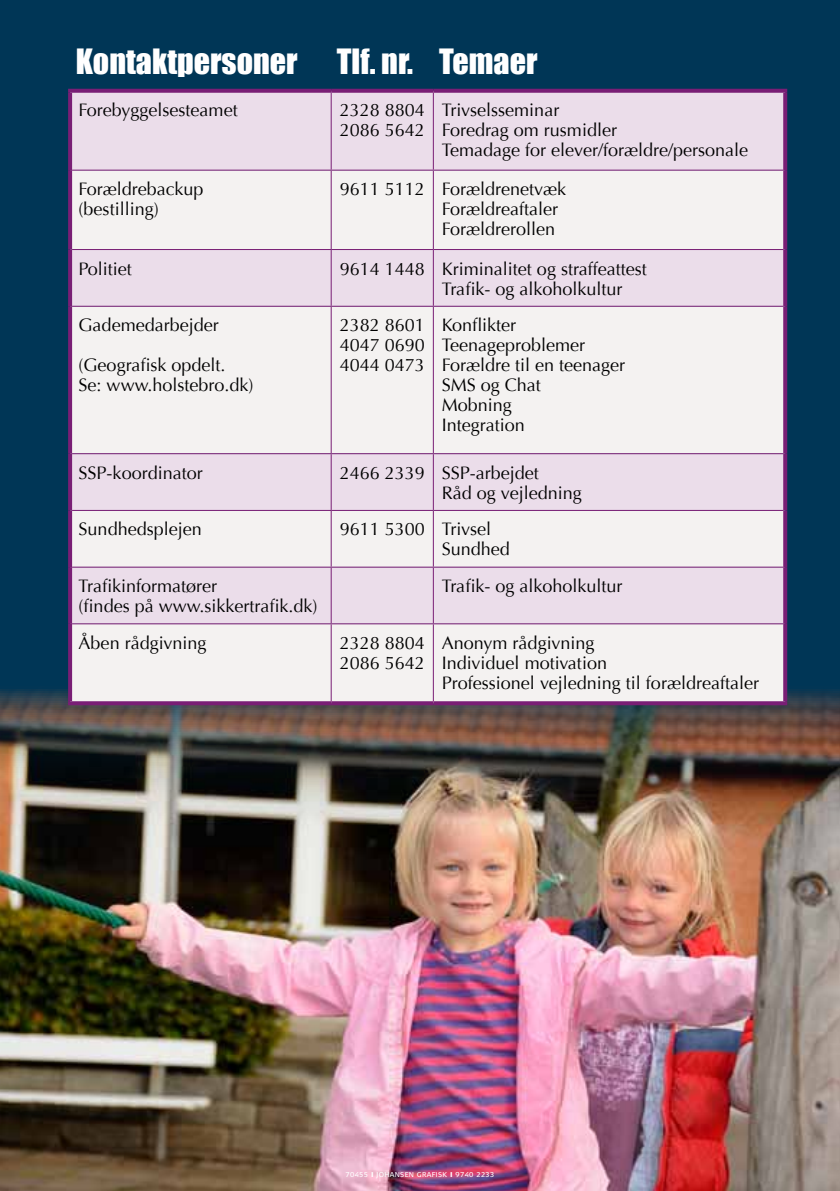
<style>
.page{position:relative;width:840px;height:1191px;background:#fff}
.page>*{position:absolute;margin:0;border:0;box-sizing:border-box;transform-origin:0 0}
.t1{font:32px "Impact";color:#fff}
.t2{font:18px/20px "Optima";color:#000}
.t3{font:7px "Signa Column";letter-spacing:.05em;color:#fff}
.s1{font-weight:900}
</style>
<div class="page">
<div style="left:0;top:0;width:839px;height:1191px;background:#003656"></div>
<img style="left:0;top:844px;width:839px;height:347px">
<img style="left:0;top:232px;width:839px;height:612px">
<div style="left:72px;top:93px;width:710px;height:77px;background:#ebddea"></div>
<svg style="left:72px;top:171px;width:710px;height:530px;background:#f0eaee"></svg>
<svg style="left:68px;top:93px;width:4px;height:77px"></svg>
<svg style="left:782px;top:93px;width:4px;height:77px"></svg>
<svg style="left:68px;top:170px;width:4px;height:79px"></svg>
<svg style="left:782px;top:170px;width:4px;height:79px"></svg>
<svg style="left:68px;top:249px;width:4px;height:57px"></svg>
<svg style="left:782px;top:249px;width:4px;height:57px"></svg>
<svg style="left:68px;top:306px;width:4px;height:148px"></svg>
<svg style="left:782px;top:306px;width:4px;height:148px"></svg>
<svg style="left:68px;top:454px;width:4px;height:56px"></svg>
<svg style="left:782px;top:454px;width:4px;height:56px"></svg>
<svg style="left:68px;top:510px;width:4px;height:57px"></svg>
<svg style="left:782px;top:510px;width:4px;height:57px"></svg>
<svg style="left:68px;top:567px;width:4px;height:57px"></svg>
<svg style="left:782px;top:567px;width:4px;height:57px"></svg>
<svg style="left:68px;top:624px;width:4px;height:77px"></svg>
<svg style="left:782px;top:624px;width:4px;height:77px"></svg>
<svg style="left:68px;top:701px;width:263px;height:4px"></svg>
<svg style="left:331px;top:701px;width:102px;height:4px"></svg>
<svg style="left:433px;top:701px;width:353px;height:4px"></svg>
<hr style="left:330px;top:93px;width:1px;height:77px;background:#791e75">
<hr style="left:432px;top:93px;width:1px;height:77px;background:#791e75">
<hr style="left:72px;top:170px;width:259px;height:1px;background:#791e75">
<hr style="left:331px;top:170px;width:102px;height:1px;background:#791e75">
<hr style="left:330px;top:171px;width:1px;height:78px;background:#791e75">
<hr style="left:433px;top:170px;width:349px;height:1px;background:#791e75">
<hr style="left:432px;top:171px;width:1px;height:78px;background:#791e75">
<hr style="left:72px;top:249px;width:259px;height:1px;background:#791e75">
<hr style="left:331px;top:249px;width:102px;height:1px;background:#791e75">
<hr style="left:330px;top:250px;width:1px;height:56px;background:#791e75">
<hr style="left:433px;top:249px;width:349px;height:1px;background:#791e75">
<hr style="left:432px;top:250px;width:1px;height:56px;background:#791e75">
<hr style="left:72px;top:306px;width:259px;height:1px;background:#791e75">
<hr style="left:331px;top:306px;width:102px;height:1px;background:#791e75">
<hr style="left:330px;top:307px;width:1px;height:146px;background:#791e75">
<hr style="left:433px;top:306px;width:349px;height:1px;background:#791e75">
<hr style="left:432px;top:307px;width:1px;height:146px;background:#791e75">
<hr style="left:72px;top:453px;width:259px;height:1px;background:#791e75">
<hr style="left:331px;top:453px;width:102px;height:1px;background:#791e75">
<hr style="left:330px;top:454px;width:1px;height:56px;background:#791e75">
<hr style="left:433px;top:453px;width:349px;height:1px;background:#791e75">
<hr style="left:432px;top:454px;width:1px;height:56px;background:#791e75">
<hr style="left:72px;top:510px;width:259px;height:1px;background:#791e75">
<hr style="left:331px;top:510px;width:102px;height:1px;background:#791e75">
<hr style="left:330px;top:511px;width:1px;height:55px;background:#791e75">
<hr style="left:433px;top:510px;width:349px;height:1px;background:#791e75">
<hr style="left:432px;top:511px;width:1px;height:55px;background:#791e75">
<hr style="left:72px;top:566px;width:259px;height:1px;background:#791e75">
<hr style="left:331px;top:566px;width:102px;height:1px;background:#791e75">
<hr style="left:330px;top:567px;width:1px;height:56px;background:#791e75">
<hr style="left:433px;top:566px;width:349px;height:1px;background:#791e75">
<hr style="left:432px;top:567px;width:1px;height:56px;background:#791e75">
<hr style="left:72px;top:623px;width:259px;height:1px;background:#791e75">
<hr style="left:331px;top:623px;width:102px;height:1px;background:#791e75">
<hr style="left:330px;top:624px;width:1px;height:77px;background:#791e75">
<hr style="left:433px;top:623px;width:349px;height:1px;background:#791e75">
<hr style="left:432px;top:624px;width:1px;height:77px;background:#791e75">
<svg style="left:68px;top:89px;width:263px;height:4px"></svg>
<svg style="left:331px;top:89px;width:102px;height:4px"></svg>
<svg style="left:433px;top:89px;width:353px;height:4px"></svg>
<h1 class="t1" style="left:76px;top:42px;width:463px">Kontaktpersoner Tlf. nr. Temaer</h1>
<p class="t2" style="left:79px;top:100px;width:160px">Forebyggelsesteamet</p>
<p class="t2" style="left:339px;top:100px;width:87px">2328 8804<br>2086 5642</p>
<p class="t2" style="left:441px;top:100px;width:308px">Trivselsseminar<br>Foredrag om rusmidler<br>Temadage for elever/forældre/personale</p>
<p class="t2" style="left:79px;top:179px;width:126px">Forældrebackup (bestilling)</p>
<p class="t2" style="left:441px;top:179px;width:126px;text-indent:-102px">9611 5112 Forældrenetvæk<br>Forældreaftaler<br>Forældrerollen</p>
<p class="t2" style="left:79px;top:259px;width:55px">Politiet</p>
<p class="t2" style="left:441px;top:259px;width:206px;text-indent:-102px">9614 1448 Kriminalitet og straffeattest<br>Trafik- og alkoholkultur</p>
<p class="t2" style="left:79px;top:315px;width:142px">Gademedarbejder</p>
<p class="t2" style="left:79px;top:355px;width:176px">(Geografisk opdelt.<br>Se: www.holstebro.dk)</p>
<p class="t2" style="left:339px;top:315px;width:87px;text-align:justify">2382 8601<br>4047 0690<br>4044 0473</p>
<p class="t2" style="left:441px;top:315px;width:185px">Konflikter<br>Teenageproblemer<br>Forældre til en teenager<br>SMS og Chat<br>Mobning<br>Integration</p>
<p class="t2" style="left:79px;top:463px;width:126px">SSP-koordinator</p>
<p class="t2" style="left:441px;top:463px;width:141px;text-indent:-102px">2466 2339 SSP-arbejdet<br>Råd og vejledning</p>
<p class="t2" style="left:79px;top:519px;width:125px">Sundhedsplejen</p>
<p class="t2" style="left:441px;top:519px;width:70px;text-indent:-102px">9611 5300 Trivsel<br>Sundhed</p>
<p class="t2" style="left:79px;top:576px;width:240px">Trafikinformatører<br>(findes på www.sikkertrafik.dk)</p>
<p class="t2" style="left:441px;top:576px;width:182px">Trafik- og alkoholkultur</p>
<p class="t2" style="left:79px;top:633px;width:129px">Åben rådgivning</p>
<p class="t2" style="left:339px;top:633px;width:87px">2328 8804<br>2086 5642</p>
<p class="t2" style="left:441px;top:633px;width:318px">Anonym rådgivning<br>Individuel motivation<br>Professionel vejledning til forældreaftaler</p>
<p class="t3" style="left:345px;top:1170px;width:150px">70455 <span class="s1">I</span> JOHANSEN GRAFISK <span class="s1">I</span> 9740 2233</p>
</div>
